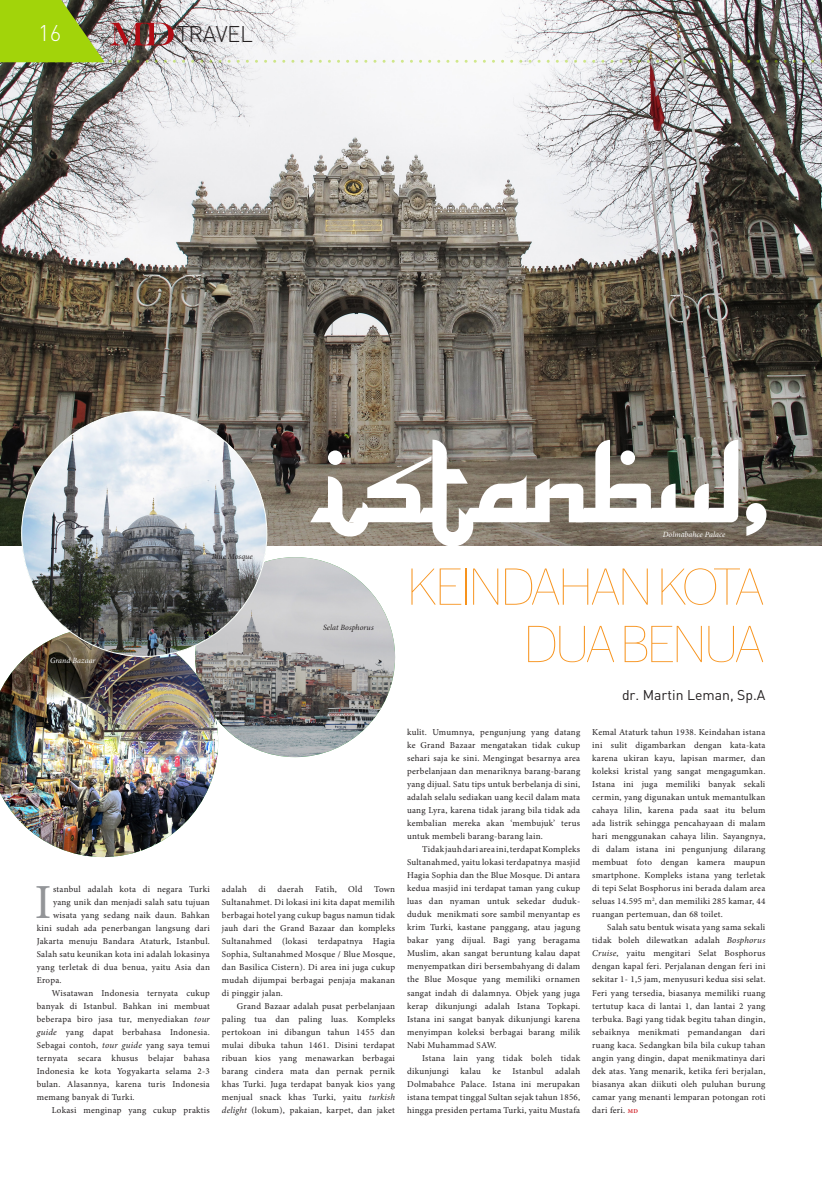
<style>
.page{position:relative;width:822px;height:1191px;background:#fff}
.page>*{position:absolute;margin:0;border:0;box-sizing:border-box;transform-origin:0 0}
.t1{font:96.6px "Alhambra";letter-spacing:-.08em;color:#fff}
.t2{font:100 51.7px/57.3px "Stag Sans";letter-spacing:-.06em;color:#f7931d;text-align:right}
.t3{font:49px "Minion Pro";color:#939598}
.t4{font:300 22.4px "DIN";letter-spacing:-.02em;color:#231f20}
.t5{font:300 22.4px "DIN";color:#fff}
.t6{font:14px "DIN";color:#231f20}
.t7{font:9px/13px "Minion Pro";letter-spacing:.03em;color:#231f20;text-align:justify}
.t8{font:italic 8px "Minion Pro";letter-spacing:.005em;color:#fff}
.t9{font:italic 8px "Minion Pro";letter-spacing:.005em;color:#231f20}
.s1{font-style:italic}
.s2{font-weight:700;font-size:6px;color:#d1232a}
</style>
<div class="page">
<img style="left:0;top:63px;width:822px;height:482px">
<img style="left:195px;top:557px;width:200px;height:200px;border-radius:100px">
<img style="left:0;top:627px;width:218px;height:230px">
<img style="left:22px;top:411px;width:245px;height:245px;border-radius:123px">
<img style="left:0;top:0;width:822px;height:63px">
<p class="t5" style="left:38px;top:19px;width:25px">16</p>
<p class="t4" style="left:177px;top:20px;width:78px">TRAVEL</p>
<p class="t8" style="left:50px;top:654px;width:47px">Grand Bazaar</p>
<p class="t9" style="left:212px;top:551px;width:42px">Blue Mosque</p>
<p class="t1" style="left:310px;top:418px;width:457px">ISTANBUL,</p>
<p class="t8" style="left:663px;top:528px;width:64px">Dolmabahce Palace</p>
<p class="t9" style="left:323px;top:622px;width:52px">Selat Bosphorus</p>
<p class="t2" style="left:406px;top:557px;width:360px">KEINDAHAN KOTA<br>DUA BENUA</p>
<p class="t6" style="left:622px;top:685px;width:145px">dr. Martin Leman, Sp.A</p>
<p class="t3" style="left:35px;top:869px;width:18px">I</p>
<p class="t7" style="left:53px;top:882px;width:158px">stanbul adalah kota di negara Turki</p>
<p class="t7" style="left:53px;top:895px;width:158px">yang unik dan menjadi salah satu tujuan</p>
<p class="t7" style="left:53px;top:908px;width:158px">wisata yang sedang naik daun. Bahkan</p>
<p class="t7" style="left:37px;top:921px;width:175px">kini sudah ada penerbangan langsung dari</p>
<p class="t7" style="left:37px;top:934px;width:175px">Jakarta menuju Bandara Ataturk, Istanbul.</p>
<p class="t7" style="left:37px;top:947px;width:175px">Salah satu keunikan kota ini adalah lokasinya</p>
<p class="t7" style="left:37px;top:960px;width:175px">yang terletak di dua benua, yaitu Asia dan</p>
<p class="t7" style="left:37px;top:973px;width:26px">Eropa.</p>
<p class="t7" style="left:37px;top:986px;width:175px;text-indent:15px">Wisatawan Indonesia ternyata cukup banyak di Istanbul. Bahkan ini membuat beberapa biro jasa tur, menyediakan <span class="s1">tour guide</span> yang dapat berbahasa Indonesia.<br>Sebagai contoh, <span class="s1">tour guide</span> yang saya temui ternyata secara khusus belajar bahasa Indonesia ke kota Yogyakarta selama 2-3 bulan. Alasannya, karena turis Indonesia memang banyak di Turki.</p>
<p class="t7" style="left:52px;top:1103px;width:160px">Lokasi menginap yang cukup praktis</p>
<p class="t7" style="left:222px;top:882px;width:27px">adalah</p>
<p class="t7" style="left:259px;top:882px;width:9px">di</p>
<p class="t7" style="left:277px;top:882px;width:28px">daerah</p>
<p class="t7" style="left:315px;top:882px;width:23px">Fatih,</p>
<p class="t7" style="left:348px;top:882px;width:16px">Old</p>
<p class="t7" style="left:222px;top:882px;width:175px;text-indent:152px">Town Sultanahmet. Di lokasi ini kita dapat memilih berbagai hotel yang cukup bagus namun tidak jauh dari the Grand Bazaar dan kompleks Sultanahmed (lokasi terdapatnya Hagia Sophia, Sultanahmed Mosque / Blue Mosque, dan Basilica Cistern). Di area ini juga cukup mudah dijumpai berbagai penjaja makanan di pinggir jalan.</p>
<p class="t7" style="left:222px;top:999px;width:175px;text-indent:15px">Grand Bazaar adalah pusat perbelanjaan paling tua dan paling luas. Kompleks pertokoan ini dibangun tahun 1455 dan mulai dibuka tahun 1461. Disini terdapat ribuan kios yang menawarkan berbagai barang cindera mata dan pernak pernik khas Turki. Juga terdapat banyak kios yang menjual snack khas Turki, yaitu <span class="s1">turkish delight</span> (lokum), pakaian, karpet, dan jaket</p>
<p class="t7" style="left:407px;top:726px;width:175px">kulit. Umumnya, pengunjung yang datang ke Grand Bazaar mengatakan tidak cukup sehari saja ke sini. Mengingat besarnya area perbelanjaan dan menariknya barang-barang yang dijual. Satu tips untuk berbelanja di sini, adalah selalu sediakan uang kecil dalam mata uang Lyra, karena tidak jarang bila tidak ada kembalian mereka akan ‘membujuk’ terus untuk membeli barang-barang lain.</p>
<p class="t7" style="left:407px;top:843px;width:175px;text-indent:15px">Tidak jauh dari area ini, terdapat Kompleks Sultanahmed, yaitu lokasi terdapatnya masjid Hagia Sophia dan the Blue Mosque. Di antara kedua masjid ini terdapat taman yang cukup luas dan nyaman untuk sekedar duduk&shy;duduk menikmati sore sambil menyantap es krim Turki, kastane panggang, atau jagung bakar yang dijual. Bagi yang beragama Muslim, akan sangat beruntung kalau dapat menyempatkan diri bersembahyang di dalam the Blue Mosque yang memiliki ornamen sangat indah di dalamnya. Objek yang juga kerap dikunjungi adalah Istana Topkapi.<br>Istana ini sangat banyak dikunjungi karena menyimpan koleksi berbagai barang milik Nabi Muhammad SAW.</p>
<p class="t7" style="left:407px;top:1051px;width:175px;text-indent:15px">Istana lain yang tidak boleh tidak dikunjungi</p>
<p class="t7" style="left:407px;top:1064px;width:175px;text-indent:148px">adalah Dolmabahce Palace. Istana ini merupakan istana tempat tinggal Sultan sejak tahun 1856, hingga presiden pertama Turki, yaitu Mustafa</p>
<p class="t7" style="left:460px;top:1064px;width:22px">kalau</p>
<p class="t7" style="left:492px;top:1064px;width:10px">ke</p>
<p class="t7" style="left:512px;top:1064px;width:33px">Istanbul</p>
<p class="t7" style="left:592px;top:726px;width:175px">Kemal Ataturk tahun 1938. Keindahan istana ini sulit digambarkan dengan kata-kata karena ukiran kayu, lapisan marmer, dan koleksi kristal yang sangat mengagumkan.<br>Istana ini juga memiliki banyak sekali cermin, yang digunakan untuk memantulkan cahaya lilin, karena pada saat itu belum ada listrik sehingga pencahayaan di malam hari menggunakan cahaya lilin. Sayangnya, di dalam istana ini pengunjung dilarang membuat foto dengan kamera maupun smartphone. Kompleks istana yang terletak di tepi Selat Bosphorus ini berada dalam area seluas 14.595 m<sup>2</sup>, dan memiliki 285 kamar, 44 ruangan pertemuan, dan 68 toilet.</p>
<p class="t7" style="left:592px;top:921px;width:175px;text-indent:15px">Salah satu bentuk wisata yang sama sekali tidak boleh dilewatkan adalah <span class="s1">Bosphorus Cruise</span>, yaitu mengitari Selat Bosphorus dengan kapal feri. Perjalanan dengan feri ini sekitar 1- 1,5 jam, menyusuri kedua sisi selat.<br>Feri yang tersedia, biasanya memiliki ruang tertutup kaca di lantai 1, dan lantai 2 yang terbuka. Bagi yang tidak begitu tahan dingin, sebaiknya menikmati pemandangan dari ruang kaca. Sedangkan bila bila cukup tahan angin yang dingin, dapat menikmatinya dari dek atas. Yang menarik, ketika feri berjalan, biasanya akan diikuti oleh puluhan burung camar yang menanti lemparan potongan roti dari feri. <span class="s2">MD</span></p>
</div>
